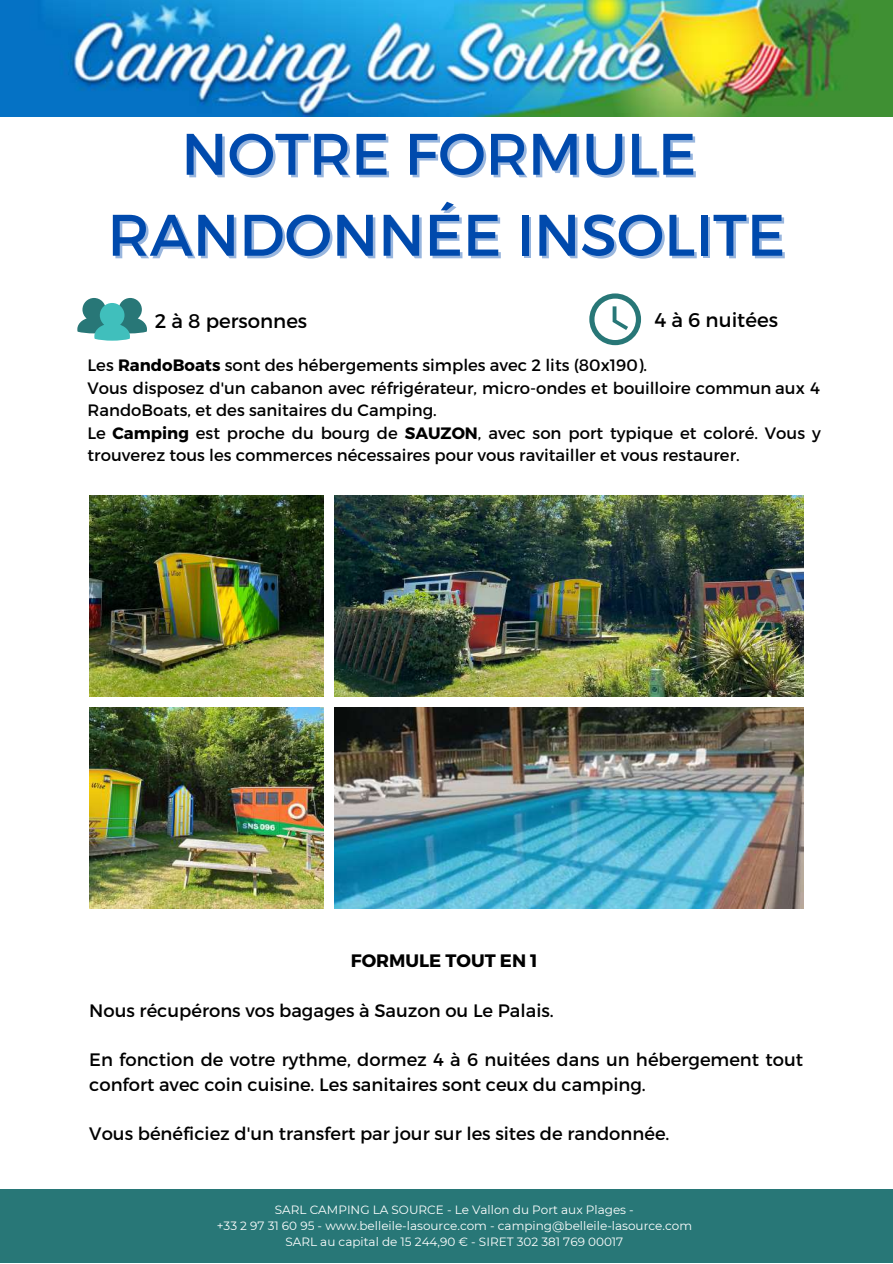
<style>
.page{position:relative;width:893px;height:1264px;background:#fff}
.page>*{position:absolute;margin:0;border:0;box-sizing:border-box;transform-origin:0 0}
.t1{font:58.5px/81px "Montserrat";color:#004aad;text-align:center}
.t2{font:19.8px "Montserrat";color:#000}
.t3{font:18px/24.8px "Montserrat";color:#000}
.t4{font:700 18px "Montserrat";color:#000}
.t5{font:16.5px/22.5px "Montserrat";color:#000}
.t6{font:12px/16px "Montserrat";color:#fff;text-align:center}
.s1{font-weight:700}
</style>
<div class="page">
<img style="left:89px;top:495px;width:234px;height:201px">
<img style="left:334px;top:495px;width:469px;height:201px">
<img style="left:89px;top:708px;width:234px;height:200px">
<img style="left:334px;top:708px;width:469px;height:200px">
<img style="left:0;top:0;width:892px;height:117px">
<div style="left:0;top:1188px;width:892px;height:74px;background:#287777"></div>
<svg style="left:589px;top:293px;width:52px;height:52px"></svg>
<svg style="left:77px;top:298px;width:70px;height:42px"></svg>
<h1 class="t1" style="left:107px;top:110px;width:679px">NOTRE FORMULE<br>RANDONNÉE INSOLITE</h1>
<p class="t2" style="left:155px;top:307px;width:154px">2 à 8 personnes</p>
<p class="t2" style="left:654px;top:307px;width:125px">4 à 6 nuitées</p>
<p class="t5" style="left:87px;top:353px;width:734px">Les <span class="s1">RandoBoats</span> sont des hébergements simples avec 2 lits (80x190).<br>Vous disposez d'un cabanon avec réfrigérateur, micro-ondes et bouilloire commun aux 4<br>RandoBoats, et des sanitaires du Camping.<br>Le <span class="s1">Camping</span> est proche du bourg de <span class="s1">SAUZON</span>, avec son port typique et coloré. Vous y trouverez tous les commerces nécessaires pour vous ravitailler et vous restaurer.</p>
<p class="t4" style="left:351px;top:949px;width:188px">FORMULE TOUT EN 1</p>
<p class="t3" style="left:89px;top:996px;width:466px">Nous récupérons vos bagages à Sauzon ou Le Palais.</p>
<p class="t3" style="left:89px;top:1046px;width:715px">En fonction de votre rythme, dormez 4 à 6 nuitées dans un hébergement tout confort avec coin cuisine. Les sanitaires sont ceux du camping.</p>
<p class="t3" style="left:89px;top:1120px;width:581px">Vous bénéficiez d'un transfert par jour sur les sites de randonnée.</p>
<p class="t6" style="left:217px;top:1201px;width:477px">SARL CAMPING LA SOURCE - Le Vallon du Port aux Plages -<br>+33 2 97 31 60 95 - www.belleile-lasource.com - camping@belleile-lasource.com<br>SARL au capital de 15 244,90 € - SIRET 302 381 769 00017</p>
</div>
